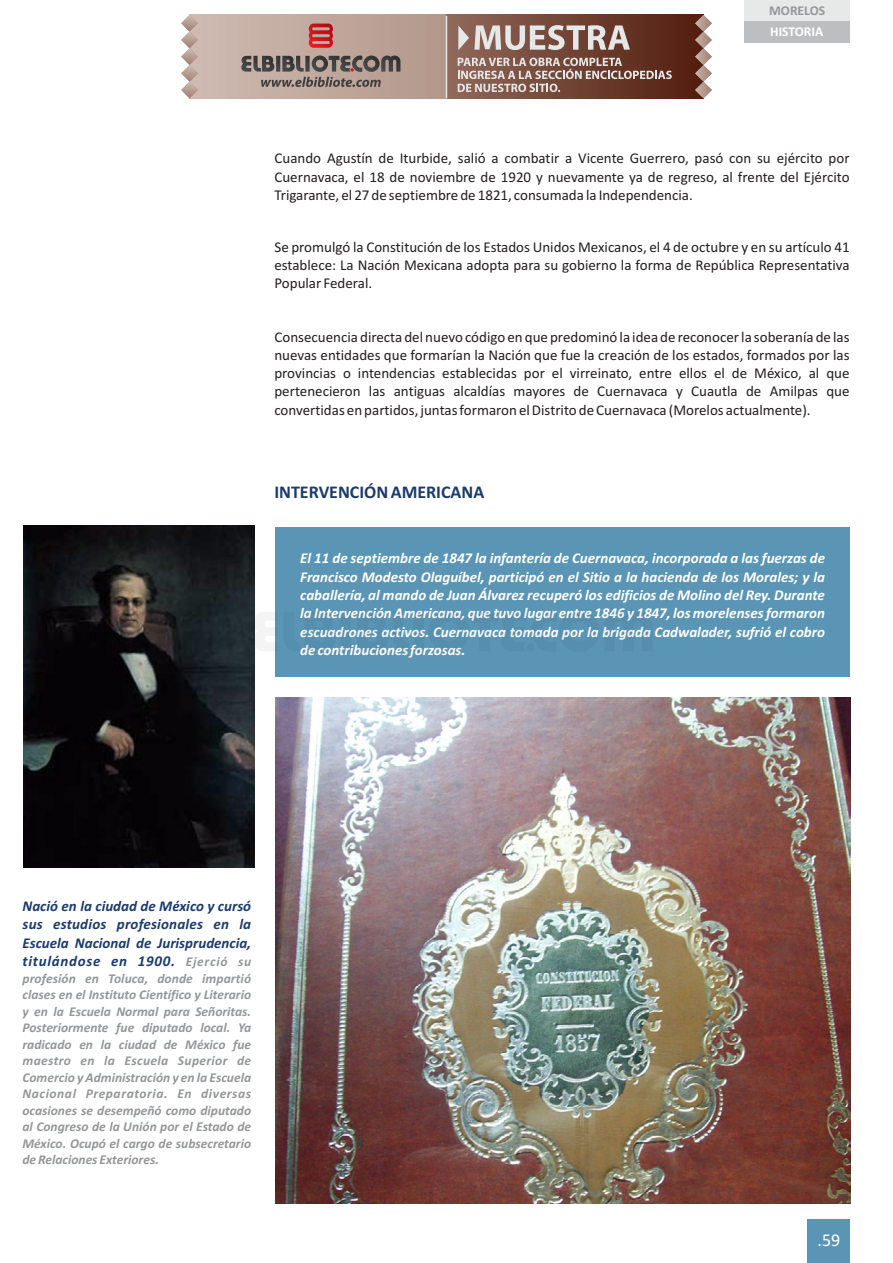
<style>
.page{position:relative;width:893px;height:1263px;background:#fff}
.page>*{position:absolute;margin:0;border:0;box-sizing:border-box;transform-origin:0 0}
.t1{font:700 18px "Calibri";color:#1b3b6e}
.t2{font:18px "Calibri";color:#fff}
.t3{font:15px/18.3px "Calibri";color:#231f20;text-align:justify}
.t4{font:italic 700 15px/18.3px "Calibri";color:#fff;text-align:justify}
.t5{font:italic 700 15px/18.3px "Calibri";color:#1b3b6e;text-align:justify}
.t6{font:italic 700 13.5px/16.5px "Calibri";color:#949698;text-align:justify}
.t7{font:700 13.5px "Calibri";color:#fff}
.t8{font:700 13.5px "Calibri";color:#949698}
.s1{font-size:13.5px;color:#949698}
</style>
<div class="page">
<div style="left:275px;top:527px;width:574px;height:150px;background:#5a95b6"></div>
<div style="left:807px;top:1219px;width:43px;height:44px;background:#5a95b6"></div>
<img style="left:276px;top:697px;width:574px;height:507px">
<img style="left:23px;top:526px;width:232px;height:342px">
<div style="left:744px;top:0;width:106px;height:21px;background:#e7e8e8"></div>
<div style="left:744px;top:21px;width:106px;height:21px;background:#bcbec0"></div>
<svg style="left:198px;top:15px;width:248px;height:83px;background:#c0a89d"></svg>
<svg style="left:249px;top:612px;width:26px;height:39px"></svg>
<div style="left:340px;top:612px;width:11px;height:39px;background:#568eae"></div>
<div style="left:413px;top:612px;width:11px;height:39px;background:#568eae"></div>
<div style="left:446px;top:15px;width:257px;height:83px;background:linear-gradient(to right,#916b5c,#521d0e)"></div>
<svg style="left:181px;top:15px;width:17px;height:83px"></svg>
<svg style="left:695px;top:15px;width:17px;height:83px"></svg>
<svg style="left:309px;top:24px;width:24px;height:24px"></svg>
<svg style="left:240px;top:56px;width:160px;height:31px;background:#8b7c76"></svg>
<svg style="left:458px;top:58px;width:214px;height:34px;background:#8f6e63"></svg>
<svg style="left:458px;top:25px;width:172px;height:25px;background:#ad9790"></svg>
<hr style="left:446px;top:16px;width:1px;height:82px;background:#e6e7e9">
<p class="t8" style="left:769px;top:5px;width:58px">MORELOS</p>
<p class="t7" style="left:770px;top:26px;width:55px">HISTORIA</p>
<p class="t3" style="left:274px;top:151px;width:577px">Cuando Agustín de Iturbide, salió a combatir a Vicente Guerrero, pasó con su ejército por Cuernavaca, el 18 de noviembre de 1920 y nuevamente ya de regreso, al frente del Ejército Trigarante, el 27 de septiembre de 1821, consumada la Independencia.</p>
<p class="t3" style="left:274px;top:239px;width:577px">Se promulgó la Constitución de los Estados Unidos Mexicanos, el 4 de octubre y en su artículo 41 establece: La Nación Mexicana adopta para su gobierno la forma de República Representativa Popular Federal.</p>
<p class="t3" style="left:274px;top:329px;width:577px">Consecuencia directa del nuevo código en que predominó la idea de reconocer la soberanía de las nuevas entidades que formarían la Nación que fue la creación de los estados, formados por las provincias o intendencias establecidas por el virreinato, entre ellos el de México, al que pertenecieron las antiguas alcaldías mayores de Cuernavaca y Cuautla de Amilpas que convertidas en partidos, juntas formaron el Distrito de Cuernavaca (Morelos actualmente).</p>
<p class="t1" style="left:274px;top:484px;width:211px">INTERVENCIÓN AMERICANA</p>
<p class="t4" style="left:300px;top:550px;width:526px">El 11 de septiembre de 1847 la infantería de Cuernavaca, incorporada a las fuerzas de Francisco Modesto Olaguíbel, participó en el Sitio a la hacienda de los Morales; y la caballería, al mando de Juan Álvarez recuperó los edificios de Molino del Rey. Durante la Intervención Americana, que tuvo lugar entre 1846 y 1847, los morelenses formaron escuadrones activos. Cuernavaca tomada por la brigada Cadwalader, sufrió el cobro de contribuciones forzosas.</p>
<p class="t5" style="left:23px;top:898px;width:230px">Nació en la ciudad de México y cursó sus estudios profesionales en la Escuela Nacional de Jurisprudencia, titulándose en 1900. <span class="s1">Ejerció su</span></p>
<p class="t6" style="left:23px;top:971px;width:230px">profesión en Toluca, donde impartió clases en el Instituto Científico y Literario y en la Escuela Normal para Señoritas.<br>Posteriormente fue diputado local. Ya radicado en la ciudad de México fue maestro en la Escuela Superior de Comercio y Administración y en la Escuela Nacional Preparatoria. En diversas ocasiones se desempeñó como diputado al Congreso de la Unión por el Estado de México. Ocupó el cargo de subsecretario de Relaciones Exteriores.</p>
<p class="t2" style="left:818px;top:1233px;width:24px">.59</p>
</div>
